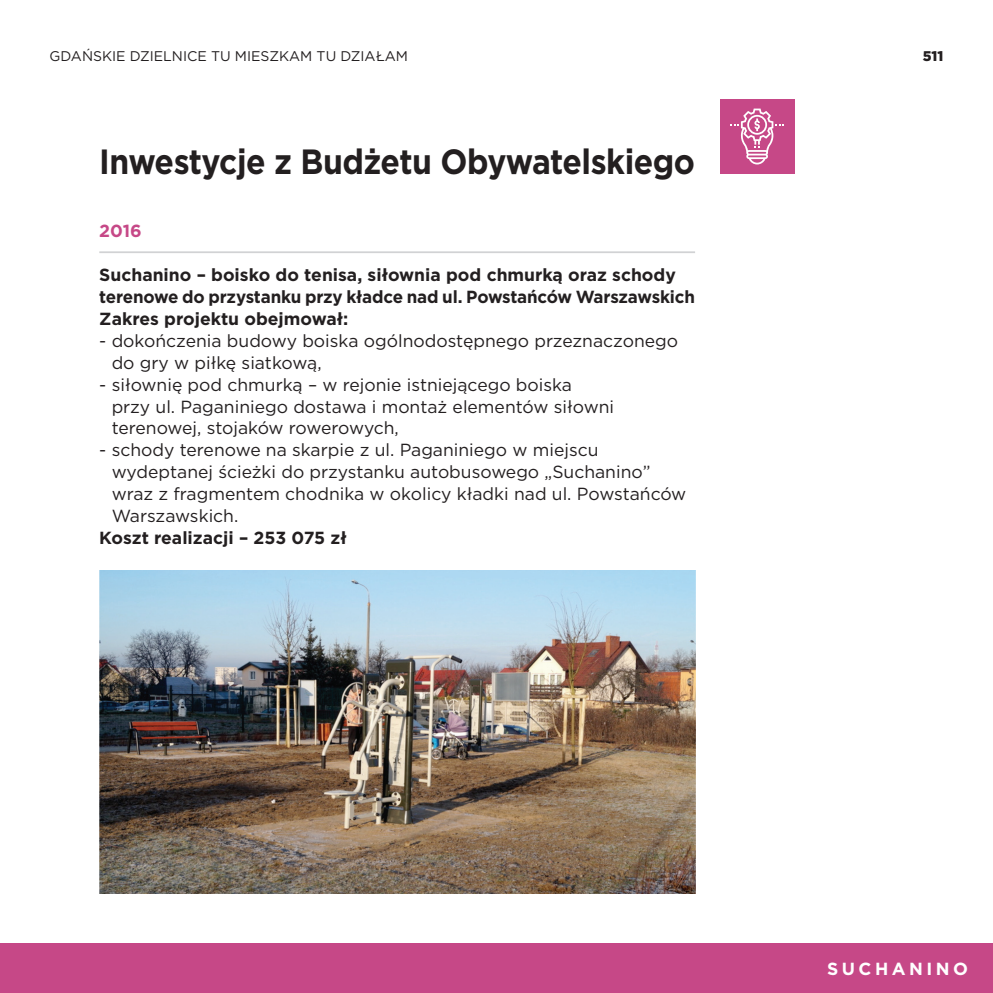
<style>
.page{position:relative;width:993px;height:993px;background:#fff}
.page>*{position:absolute;margin:0;border:0;box-sizing:border-box;transform-origin:0 0}
.t1{font:700 35px "Gotham";letter-spacing:-.015em;color:#231f20;scale:.91 1}
.t2{font:17.5px/21.9px "Gotham";color:#231f20}
.t3{font:700 17.5px/21.9px "Gotham";letter-spacing:-.005em;color:#231f20}
.t4{font:700 17.5px "Gotham";letter-spacing:.2em;color:#fff}
.t5{font:700 17.5px "Gotham";color:#c64887}
.t6{font:14px "Gotham";color:#231f20}
.t7{font:900 14px "Gotham";color:#231f20}
</style>
<div class="page">
<div style="left:0;top:943px;width:992px;height:49px;background:#c64887"></div>
<hr style="left:99px;top:251px;width:595px;height:2px;background:#d1d2d4">
<div style="left:719px;top:99px;width:75px;height:75px;background:#c64887"></div>
<svg style="left:730px;top:108px;width:54px;height:56px"></svg>
<img style="left:99px;top:570px;width:595px;height:323px">
<p class="t6" style="left:50px;top:47px;width:360px">GDAŃSKIE DZIELNICE TU MIESZKAM TU DZIAŁAM</p>
<p class="t7" style="left:922px;top:46px;width:22px">511</p>
<h1 class="t1" style="left:99px;top:138px;width:656px">Inwestycje z Budżetu Obywatelskiego</h1>
<p class="t5" style="left:99px;top:219px;width:44px">2016</p>
<p class="t3" style="left:99px;top:264px;width:597px">Suchanino – boisko do tenisa, siłownia pod chmurką oraz schody terenowe do przystanku przy kładce nad ul. Powstańców Warszawskich<br>Zakres projektu obejmował:</p>
<p class="t2" style="left:112px;top:329px;width:567px;text-indent:-12px">- dokończenia budowy boiska ogólnodostępnego przeznaczonego do gry w piłkę siatkową,</p>
<p class="t2" style="left:112px;top:373px;width:504px;text-indent:-12px">- siłownię pod chmurką – w rejonie istniejącego boiska przy ul. Paganiniego dostawa i montaż elementów siłowni terenowej, stojaków rowerowych,</p>
<p class="t2" style="left:112px;top:438px;width:576px;text-indent:-12px">- schody terenowe na skarpie z ul. Paganiniego w miejscu wydeptanej ścieżki do przystanku autobusowego „Suchanino” wraz z fragmentem chodnika w okolicy kładki nad ul. Powstańców Warszawskich.</p>
<p class="t3" style="left:99px;top:526px;width:249px">Koszt realizacji – 253 075 zł</p>
<p class="t4" style="left:826px;top:957px;width:142px">SUCHANINO</p>
</div>
